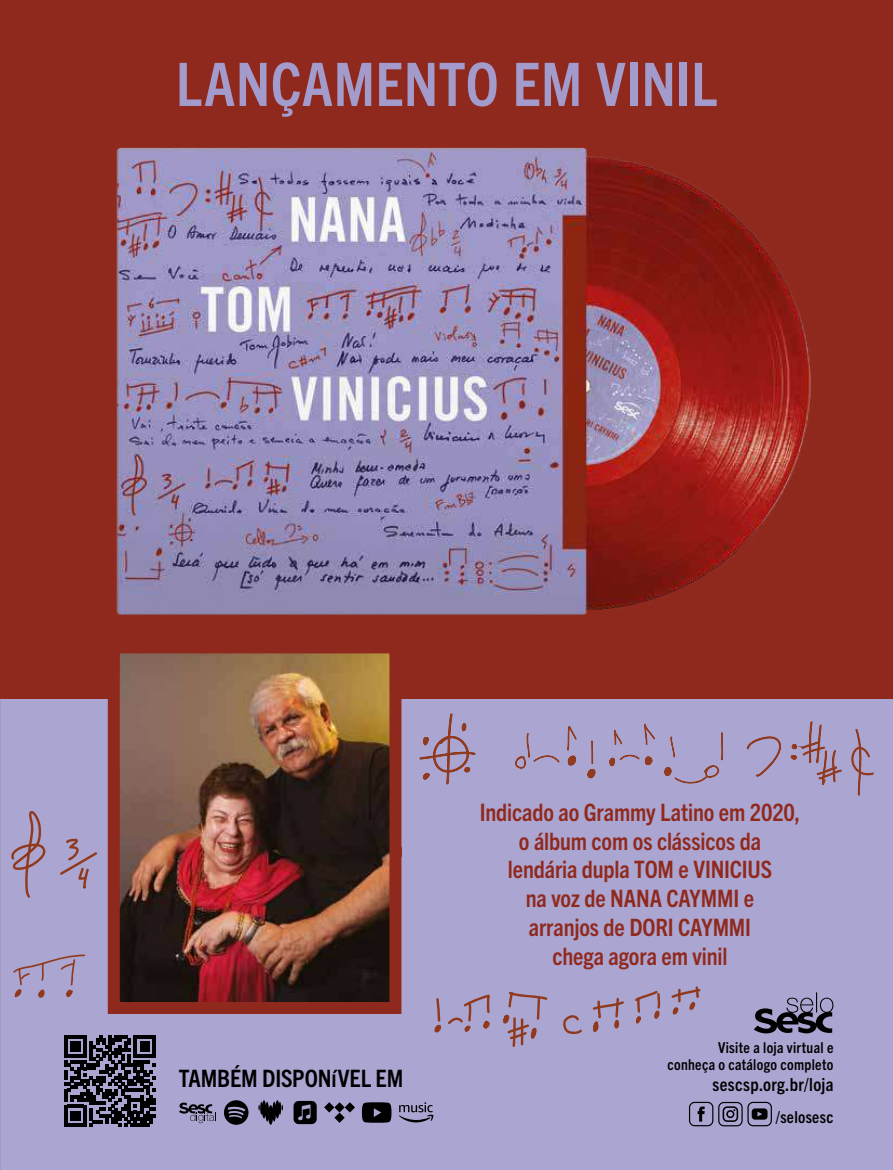
<style>
.page{position:relative;width:893px;height:1170px;background:#fff}
.page>*{position:absolute;margin:0;border:0;box-sizing:border-box;transform-origin:0 0}
.t1{font:700 condensed 60px "Trade Gothic Next LT Pro";letter-spacing:.005em;color:#a29bcc}
.t2{font:700 condensed 24px/28.8px "Trade Gothic Next LT Pro";letter-spacing:-.005em;color:#90291d;text-align:center}
.t3{font:700 condensed 24px "Trade Gothic Next LT Pro";letter-spacing:-.01em;color:#000}
.t4{font:700 condensed 18px "Trade Gothic Next LT Pro";letter-spacing:.02em;color:#000}
.t5{font:700 condensed 16.5px "Trade Gothic Next LT Pro";letter-spacing:.02em;color:#000}
.t6{font:700 condensed 15px/17.2px "Trade Gothic Next LT Pro";letter-spacing:.02em;color:#000;text-align:right}
</style>
<div class="page">
<div style="left:0;top:421px;width:893px;height:748px;background:#aba5d1"></div>
<div style="left:0;top:0;width:893px;height:698px;background:#90291d"></div>
<img style="left:116px;top:147px;width:695px;height:468px">
<svg style="left:13px;top:954px;width:72px;height:44px"></svg>
<svg style="left:11px;top:811px;width:35px;height:86px"></svg>
<svg style="left:60px;top:838px;width:38px;height:50px"></svg>
<svg style="left:434px;top:998px;width:7px;height:34px"></svg>
<svg style="left:448px;top:994px;width:42px;height:37px"></svg>
<svg style="left:503px;top:991px;width:45px;height:55px"></svg>
<svg style="left:563px;top:1015px;width:19px;height:19px"></svg>
<svg style="left:593px;top:998px;width:31px;height:34px"></svg>
<svg style="left:635px;top:990px;width:25px;height:33px"></svg>
<svg style="left:671px;top:986px;width:29px;height:28px"></svg>
<div style="left:446px;top:713px;width:7px;height:71px;border:2px solid #903b20"></div>
<svg style="left:419px;top:721px;width:57px;height:61px"></svg>
<svg style="left:746px;top:721px;width:128px;height:75px"></svg>
<svg style="left:515px;top:726px;width:62px;height:43px"></svg>
<svg style="left:587px;top:740px;width:9px;height:39px"></svg>
<svg style="left:615px;top:731px;width:7px;height:12px"></svg>
<div style="left:614px;top:730px;width:8px;height:14px;border:1px solid #903b20"></div>
<svg style="left:609px;top:754px;width:44px;height:13px"></svg>
<div style="left:644px;top:723px;width:3px;height:22px;border:1px solid #903b20"></div>
<svg style="left:645px;top:725px;width:10px;height:13px"></svg>
<div style="left:644px;top:724px;width:11px;height:15px;border:1px solid #903b20"></div>
<svg style="left:664px;top:732px;width:59px;height:52px"></svg>
<svg style="left:65px;top:1035px;width:91px;height:91px"></svg>
<svg style="left:754px;top:992px;width:79px;height:41px"></svg>
<svg style="left:689px;top:1101px;width:83px;height:25px"></svg>
<svg style="left:224px;top:1100px;width:24px;height:24px"></svg>
<svg style="left:362px;top:1102px;width:29px;height:20px"></svg>
<svg style="left:294px;top:1100px;width:23px;height:23px"></svg>
<svg style="left:324px;top:1102px;width:31px;height:20px"></svg>
<svg style="left:399px;top:1102px;width:34px;height:20px"></svg>
<svg style="left:179px;top:1102px;width:37px;height:21px"></svg>
<svg style="left:258px;top:1100px;width:25px;height:24px"></svg>
<img style="left:121px;top:654px;width:267px;height:346px">
<div style="left:108px;top:641px;width:293px;height:372px;border:12px solid #90291d"></div>
<h1 class="t1" style="left:176px;top:43px;width:543px">LANÇAMENTO EM VINIL</h1>
<p class="t3" style="left:179px;top:1062px;width:226px">TAMBÉM DISPONíVEL EM</p>
<p class="t2" style="left:480px;top:796px;width:322px">Indicado ao Grammy Latino em 2020, o álbum com os clássicos da<br>lendária dupla TOM e VINICIUS<br>na voz de NANA CAYMMI e<br>arranjos de DORI CAYMMI<br>chega agora em vinil</p>
<p class="t6" style="left:667px;top:1037px;width:167px">Visite a loja virtual e conheça o catálogo completo</p>
<p class="t4" style="left:713px;top:1072px;width:122px">sescsp.org.br/loja</p>
<p class="t5" style="left:776px;top:1105px;width:59px">/selosesc</p>
</div>
